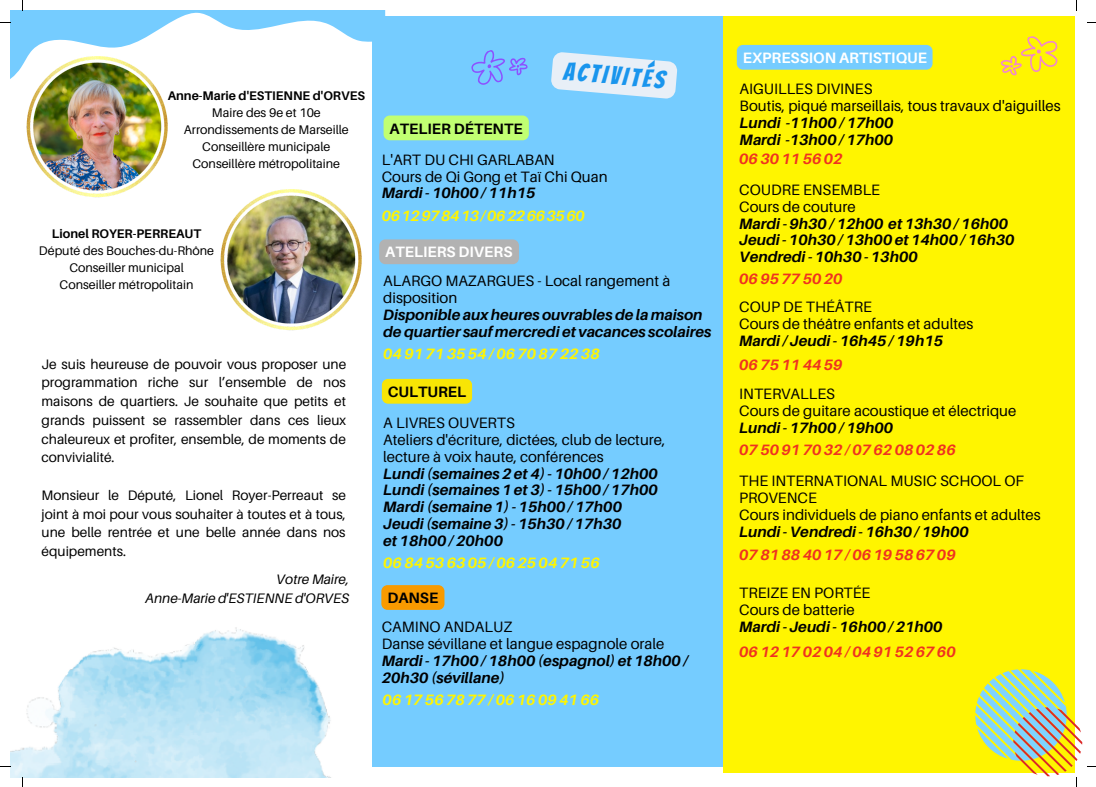
<style>
.page{position:relative;width:1096px;height:787px;background:#fff}
.page>*{position:absolute;margin:0;border:0;box-sizing:border-box;transform-origin:0 0}
.t1{font:25px "Bangers";color:#1995ed}
.t2{font:15px/16.9px "Aileron";color:#000}
.t3{font:italic 700 15px/16.9px "Aileron";color:#000}
.t4{font:italic 700 15px "Aileron";color:#ef3220}
.t5{font:italic 700 15px "Aileron";color:#fff500}
.t6{font:700 15px "Aileron";color:#fff}
.t7{font:700 15px "Aileron";color:#000}
.t8{font:italic 700 15px "Aileron";letter-spacing:-.03em;color:#fff500}
.t9{font:13.75px/18.8px "Aileron";color:#000;text-align:justify}
.t10{font:italic 13.75px "Aileron";color:#000}
.t11{font:12.5px/16.9px "Aileron";color:#000;text-align:center}
.t12{font:700 12.5px "Aileron";color:#000}
</style>
<div class="page">
<div style="left:372px;top:16px;width:351px;height:750px;background:#75ccff"></div>
<div style="left:723px;top:16px;width:352px;height:757px;background:#fff500"></div>
<svg style="left:1000px;top:36px;width:58px;height:40px"></svg>
<img style="left:10px;top:627px;width:713px;height:151px">
<svg style="left:471px;top:50px;width:57px;height:35px"></svg>
<svg style="left:551px;top:52px;width:126px;height:47px"></svg>
<div style="left:383px;top:116px;width:146px;height:24px;background:#c1ff72;border-radius:6px"></div>
<div style="left:382px;top:379px;width:90px;height:25px;background:#f8e505;border-radius:6px"></div>
<div style="left:736px;top:45px;width:196px;height:25px;background:#75ccff;border-radius:6px"></div>
<div style="left:379px;top:239px;width:140px;height:25px;background:#b2b2b2;border-radius:6px"></div>
<div style="left:381px;top:585px;width:63px;height:25px;background:#f89a00;border-radius:6px"></div>
<img style="left:220px;top:189px;width:142px;height:142px">
<img style="left:26px;top:85px;width:142px;height:113px">
<svg style="left:0;top:0;width:385px;height:85px"></svg>
<svg style="left:975px;top:669px;width:120px;height:118px"></svg>
<p class="t12" style="left:168px;top:88px;width:199px">Anne-Marie d'ESTIENNE d'ORVES</p>
<p class="t11" style="left:184px;top:104px;width:166px">Maire des 9e et 10e<br>Arrondissements de Marseille</p>
<p class="t11" style="left:202px;top:138px;width:130px">Conseillère municipale</p>
<p class="t11" style="left:192px;top:155px;width:149px">Conseillère métropolitaine</p>
<p class="t12" style="left:52px;top:226px;width:151px">Lionel ROYER-PERREAUT</p>
<p class="t11" style="left:39px;top:242px;width:177px">Député des Bouches-du-Rhône</p>
<p class="t11" style="left:69px;top:259px;width:116px">Conseiller municipal</p>
<p class="t11" style="left:60px;top:276px;width:135px">Conseiller métropolitain</p>
<p class="t9" style="left:42px;top:354px;width:306px">Je suis heureuse de pouvoir vous proposer une programmation riche sur l’ensemble de nos maisons de quartiers. Je souhaite que petits et grands puissent se rassembler dans ces lieux chaleureux et profiter, ensemble, de moments de convivialité.</p>
<p class="t9" style="left:42px;top:485px;width:306px">Monsieur le Député, Lionel Royer-Perreaut se joint à moi pour vous souhaiter à toutes et à tous, une belle rentrée et une belle année dans nos équipements.</p>
<p class="t10" style="left:276px;top:570px;width:74px">Votre Maire,</p>
<p class="t10" style="left:145px;top:589px;width:205px">Anne-Marie d'ESTIENNE d'ORVES</p>
<p class="t7" style="left:389px;top:119px;width:134px">ATELIER DÉTENTE</p>
<p class="t1" style="left:564px;top:58px;width:103px;rotate:5deg">ACTIVITÉS</p>
<p class="t2" style="left:382px;top:151px;width:174px">L'ART DU CHI GARLABAN</p>
<p class="t2" style="left:382px;top:168px;width:227px">Cours de Qi Gong et Taï Chi Quan</p>
<p class="t3" style="left:382px;top:184px;width:155px">Mardi - 10h00 / 11h15</p>
<p class="t8" style="left:382px;top:206px;width:204px">0612978413/0622663560</p>
<p class="t6" style="left:385px;top:243px;width:129px">ATELIERS DIVERS</p>
<p class="t2" style="left:383px;top:272px;width:288px">ALARGO MAZARGUES - Local rangement à disposition</p>
<p class="t3" style="left:383px;top:306px;width:329px">Disponible aux heures ouvrables de la maison de quartier sauf mercredi et vacances scolaires</p>
<p class="t5" style="left:383px;top:344px;width:218px">0491713554/0670872238</p>
<p class="t7" style="left:388px;top:382px;width:80px">CULTUREL</p>
<p class="t2" style="left:383px;top:414px;width:133px">A LIVRES OUVERTS</p>
<p class="t2" style="left:383px;top:431px;width:283px">Ateliers d'écriture, dictées, club de lecture, lecture à voix haute, conférences</p>
<p class="t3" style="left:383px;top:464px;width:276px">Lundi (semaines 2 et 4) - 10h00 / 12h00</p>
<p class="t3" style="left:383px;top:481px;width:276px">Lundi (semaines 1 et 3) - 15h00 / 17h00</p>
<p class="t3" style="left:383px;top:498px;width:240px">Mardi (semaine 1) - 15h00 / 17h00</p>
<p class="t3" style="left:383px;top:515px;width:240px">Jeudi (semaine 3) - 15h30 / 17h30</p>
<p class="t3" style="left:383px;top:532px;width:121px">et 18h00 / 20h00</p>
<p class="t5" style="left:383px;top:553px;width:218px">0684536305/0625047156</p>
<p class="t7" style="left:387px;top:589px;width:52px">DANSE</p>
<p class="t2" style="left:382px;top:618px;width:132px">CAMINO ANDALUZ</p>
<p class="t2" style="left:382px;top:635px;width:284px">Danse sévillane et langue espagnole orale</p>
<p class="t3" style="left:382px;top:652px;width:308px">Mardi - 17h00 / 18h00 (espagnol) et 18h00 /<br>20h30 (sévillane)</p>
<p class="t5" style="left:382px;top:690px;width:218px">0617567877/0616094166</p>
<p class="t6" style="left:742px;top:48px;width:186px">EXPRESSION ARTISTIQUE</p>
<p class="t2" style="left:739px;top:80px;width:134px">AIGUILLES DIVINES</p>
<p class="t2" style="left:739px;top:97px;width:322px">Boutis, piqué marseillais, tous travaux d'aiguilles</p>
<p class="t3" style="left:739px;top:114px;width:155px">Lundi -11h00 / 17h00</p>
<p class="t3" style="left:739px;top:131px;width:155px">Mardi -13h00 / 17h00</p>
<p class="t4" style="left:739px;top:150px;width:105px">06 30 11 56 02</p>
<p class="t2" style="left:739px;top:181px;width:142px">COUDRE ENSEMBLE</p>
<p class="t2" style="left:739px;top:198px;width:118px">Cours de couture</p>
<p class="t3" style="left:739px;top:215px;width:270px">Mardi - 9h30 / 12h00 et 13h30 / 16h00</p>
<p class="t3" style="left:739px;top:231px;width:277px">Jeudi - 10h30 / 13h00 et 14h00 / 16h30</p>
<p class="t3" style="left:739px;top:248px;width:180px">Vendredi - 10h30 - 13h00</p>
<p class="t4" style="left:739px;top:270px;width:105px">06 95 77 50 20</p>
<p class="t2" style="left:739px;top:298px;width:134px">COUP DE THÉÂTRE</p>
<p class="t2" style="left:739px;top:315px;width:235px">Cours de théâtre enfants et adultes</p>
<p class="t3" style="left:739px;top:332px;width:205px">Mardi/ Jeudi - 16h45 / 19h15</p>
<p class="t4" style="left:739px;top:356px;width:105px">06 75 11 44 59</p>
<p class="t2" style="left:739px;top:385px;width:97px">INTERVALLES</p>
<p class="t2" style="left:739px;top:402px;width:278px">Cours de guitare acoustique et électrique</p>
<p class="t3" style="left:739px;top:419px;width:155px">Lundi - 17h00 / 19h00</p>
<p class="t4" style="left:739px;top:440px;width:218px">0750917032/0762080286</p>
<p class="t2" style="left:739px;top:472px;width:286px">THE INTERNATIONAL MUSIC SCHOOL OF<br>PROVENCE</p>
<p class="t2" style="left:739px;top:506px;width:303px">Cours individuels de piano enfants et adultes</p>
<p class="t3" style="left:739px;top:523px;width:231px">Lundi - Vendredi - 16h30 / 19h00</p>
<p class="t4" style="left:739px;top:546px;width:218px">0781884017/0619586709</p>
<p class="t2" style="left:739px;top:584px;width:133px">TREIZE EN PORTÉE</p>
<p class="t2" style="left:739px;top:601px;width:117px">Cours de batterie</p>
<p class="t3" style="left:739px;top:618px;width:205px">Mardi - Jeudi - 16h00 / 21h00</p>
<p class="t4" style="left:739px;top:643px;width:218px">0612170204/0491526760</p>
</div>
